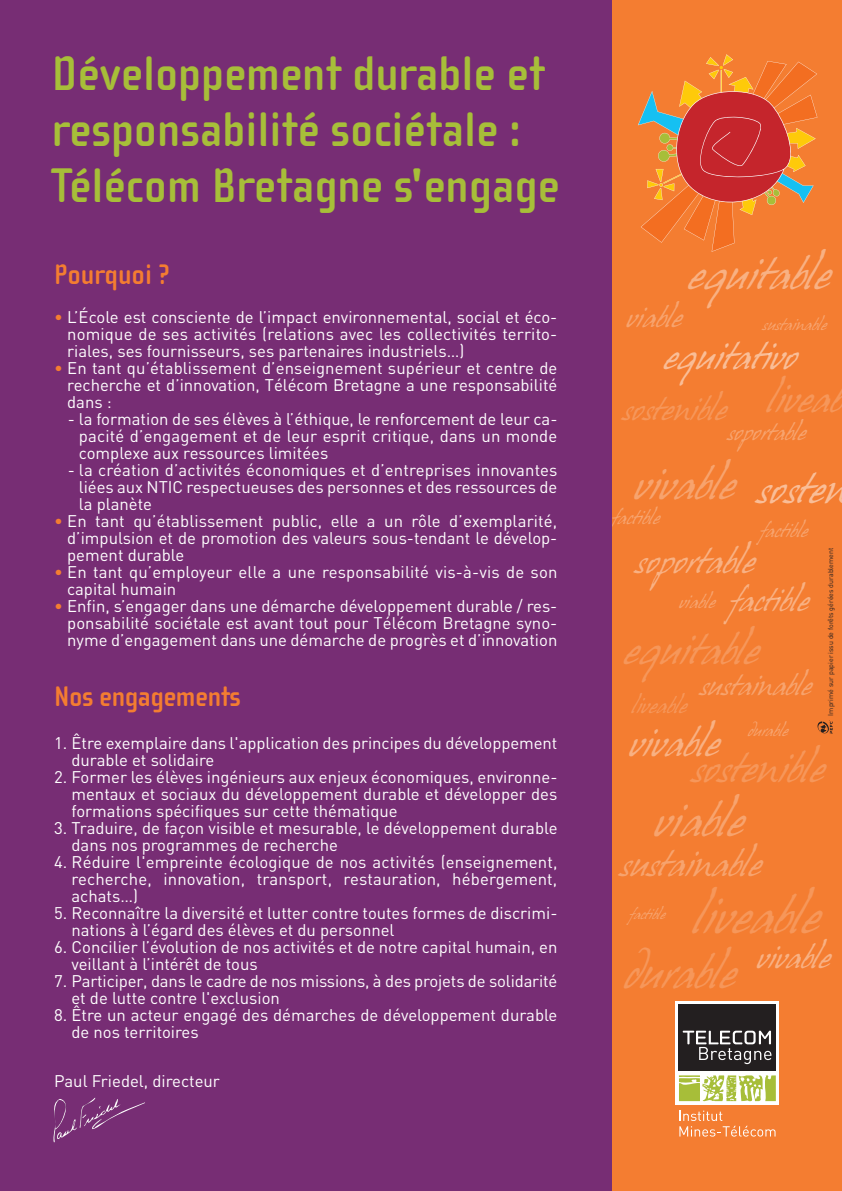
<style>
.page{position:relative;width:842px;height:1191px;background:#fff}
.page>*{position:absolute;margin:0;border:0;box-sizing:border-box;transform-origin:0 0}
.t1{font:700 49.8px/56px "Cholla Sans";color:#a7be39}
.t2{font:45.8px "Hans Hand";color:rgb(255 255 255/.2)}
.t3{font:41.6px "Hans Hand";color:rgb(255 255 255/.3)}
.t4{font:41px "Hans Hand";color:rgb(255 255 255/.2)}
.t5{font:39.7px "Hans Hand";color:rgb(255 255 255/.4)}
.t6{font:39.7px "Hans Hand";color:rgb(255 255 255/.3)}
.t7{font:37.9px "Hans Hand";color:rgb(255 255 255/.5)}
.t8{font:37.8px "Hans Hand";color:rgb(255 255 255/.2)}
.t9{font:36.8px "Hans Hand";color:rgb(255 255 255/.2)}
.t10{font:36px "Hans Hand";color:rgb(255 255 255/.2)}
.t11{font:35.5px "Hans Hand";color:rgb(255 255 255/.4)}
.t12{font:34.1px "Hans Hand";color:rgb(255 255 255/.5)}
.t13{font:32.5px "Hans Hand";color:rgb(255 255 255/.3)}
.t14{font:31.7px "Hans Hand";color:rgb(255 255 255/.4)}
.t15{font:700 29px "Cholla Sans";letter-spacing:-.015em;color:#f47d31}
.t16{font:28.9px "Hans Hand";color:rgb(255 255 255/.2)}
.t17{font:28.9px "Hans Hand";color:rgb(255 255 255/.4)}
.t18{font:28.6px "Hans Hand";color:rgb(255 255 255/.4)}
.t19{font:25.8px "Hans Hand";color:rgb(255 255 255/.3)}
.t20{font:25.7px "Hans Hand";color:rgb(255 255 255/.3)}
.t21{font:20.8px "Hans Hand";color:rgb(255 255 255/.3)}
.t22{font:19.9px "Hans Hand";color:rgb(255 255 255/.2)}
.t23{font:17.4px "Hans Hand";color:rgb(255 255 255/.3)}
.t24{font:16.7px/17px "DIN";color:#fff;text-align:justify}
.t25{font:16.7px "Hans Hand";color:rgb(255 255 255/.3)}
.t26{font:14.7px "Hans Hand";color:rgb(255 255 255/.3)}
.t27{font:13px "Hans Hand";color:rgb(255 255 255/.3)}
.t28{font:7px "DIN";color:#231f20}
.s1{color:#f47d31}
</style>
<div class="page">
<div style="left:612px;top:0;width:230px;height:1191px;background:#f47d31"></div>
<div style="left:0;top:0;width:612px;height:1191px;background:#772d74"></div>
<img style="left:53px;top:1097px;width:92px;height:45px">
<svg style="left:638px;top:54px;width:179px;height:198px"></svg>
<svg style="left:817px;top:720px;width:16px;height:14px"></svg>
<div style="left:675px;top:1000px;width:104px;height:104px;background:#fff"></div>
<div style="left:679px;top:1004px;width:97px;height:67px;background:#231f20"></div>
<svg style="left:678px;top:1075px;width:98px;height:27px"></svg>
<svg style="left:678px;top:1030px;width:93px;height:35px"></svg>
<svg style="left:679px;top:1110px;width:96px;height:26px"></svg>
<h1 class="t1" style="left:52px;top:45px;width:509px">Développement durable et responsabilité sociétale :<br>Télécom Bretagne s'engage</h1>
<h3 class="t15" style="left:54px;top:257px;width:117px">Pourquoi ?</h3>
<p class="t24" style="left:67px;top:309px;width:492px;text-indent:-13px"><span class="s1">•</span> L’École est consciente de l’impact environnemental, social et éco&shy;nomique de ses activités (relations avec les collectivités territo&shy;riales, ses fournisseurs, ses partenaires industriels…)</p>
<p class="t24" style="left:67px;top:360px;width:492px;text-indent:-13px"><span class="s1">•</span> En tant qu’établissement d’enseignement supérieur et centre de recherche et d’innovation, Télécom Bretagne a une responsabilité dans :</p>
<p class="t24" style="left:79px;top:411px;width:480px;text-indent:-11px">- la formation de ses élèves à l’éthique, le renforcement de leur ca&shy;pacité d’engagement et de leur esprit critique, dans un monde complexe aux ressources limitées</p>
<p class="t24" style="left:79px;top:462px;width:480px;text-indent:-11px">- la création d’activités économiques et d’entreprises innovantes liées aux NTIC respectueuses des personnes et des ressources de la planète</p>
<p class="t24" style="left:67px;top:513px;width:492px;text-indent:-13px"><span class="s1">•</span> En tant qu’établissement public, elle a un rôle d’exemplarité, d’impulsion et de promotion des valeurs sous-tendant le dévelop&shy;pement durable</p>
<p class="t24" style="left:67px;top:564px;width:492px;text-indent:-13px"><span class="s1">•</span> En tant qu’employeur elle a une responsabilité vis-à-vis de son capital humain</p>
<p class="t24" style="left:67px;top:598px;width:492px;text-indent:-13px"><span class="s1">•</span> Enfin, s’engager dans une démarche développement durable / res&shy;ponsabilité sociétale est avant tout pour Télécom Bretagne syno&shy;nyme d’engagement dans une démarche de progrès et d’innovation</p>
<h3 class="t15" style="left:54px;top:679px;width:188px">Nos engagements</h3>
<p class="t24" style="left:71px;top:734px;width:487px;text-indent:-17px">1. Être exemplaire dans l'application des principes du développement durable et solidaire</p>
<p class="t24" style="left:71px;top:768px;width:487px;text-indent:-17px">2. Former les élèves ingénieurs aux enjeux économiques, environne&shy;mentaux et sociaux du développement durable et développer des formations spécifiques sur cette thématique</p>
<p class="t24" style="left:71px;top:819px;width:488px;text-indent:-17px">3. Traduire, de façon visible et mesurable, le développement durable dans nos programmes de recherche</p>
<p class="t24" style="left:71px;top:853px;width:487px;text-indent:-17px">4. Réduire l'empreinte écologique de nos activités (enseignement, recherche, innovation, transport, restauration, hébergement, achats…)</p>
<p class="t24" style="left:71px;top:904px;width:488px;text-indent:-17px">5. Reconnaître la diversité et lutter contre toutes formes de discrimi&shy;nations à l’égard des élèves et du personnel</p>
<p class="t24" style="left:71px;top:938px;width:488px;text-indent:-17px">6. Concilier l’évolution de nos activités et de notre capital humain, en veillant à l’intérêt de tous</p>
<p class="t24" style="left:71px;top:972px;width:487px;text-indent:-17px">7. Participer, dans le cadre de nos missions, à des projets de solidarité et de lutte contre l'exclusion</p>
<p class="t24" style="left:71px;top:1007px;width:488px;text-indent:-17px">8. Être un acteur engagé des démarches de développement durable de nos territoires</p>
<p class="t24" style="left:54px;top:1073px;width:167px">Paul Friedel, directeur</p>
<h3 class="t5" style="left:688px;top:252px;width:144px">equitable</h3>
<h3 class="t19" style="left:626px;top:303px;width:57px">viable</h3>
<p class="t26" style="left:763px;top:316px;width:66px">sustainable</p>
<h3 class="t12" style="left:663px;top:337px;width:135px">equitativo</h3>
<h3 class="t10" style="left:766px;top:379px;width:79px">liveab</h3>
<h3 class="t16" style="left:622px;top:393px;width:106px">sostenible</h3>
<p class="t21" style="left:727px;top:421px;width:80px">soportable</p>
<h3 class="t6" style="left:634px;top:462px;width:102px">vivable</h3>
<h3 class="t7" style="left:757px;top:468px;width:91px">sosten</h3>
<p class="t23" style="left:612px;top:507px;width:49px">factible</p>
<p class="t23" style="left:760px;top:521px;width:49px">factible</p>
<h3 class="t14" style="left:635px;top:543px;width:121px">soportable</h3>
<h3 class="t18" style="left:730px;top:585px;width:80px">factible</h3>
<p class="t25" style="left:679px;top:593px;width:38px">viable</p>
<h3 class="t8" style="left:624px;top:628px;width:137px">equitable</h3>
<h3 class="t20" style="left:700px;top:671px;width:114px">sustainable</h3>
<p class="t22" style="left:631px;top:694px;width:57px">liveable</p>
<p class="t28" style="left:827px;top:715px;width:169px;rotate:-90deg">Imprimé sur papier issu de forêts gérées durablement</p>
<h3 class="t11" style="left:629px;top:722px;width:92px">vivable</h3>
<p class="t26" style="left:748px;top:722px;width:42px">durable</p>
<h3 class="t9" style="left:692px;top:747px;width:134px">sostenible</h3>
<h3 class="t3" style="left:654px;top:797px;width:91px">viable</h3>
<h3 class="t13" style="left:620px;top:845px;width:143px">sustainable</h3>
<p class="t27" style="left:630px;top:906px;width:37px">factible</p>
<h2 class="t2" style="left:692px;top:890px;width:129px">liveable</h2>
<h3 class="t4" style="left:624px;top:950px;width:114px">durable</h3>
<h3 class="t17" style="left:757px;top:941px;width:75px">vivable</h3>
</div>
